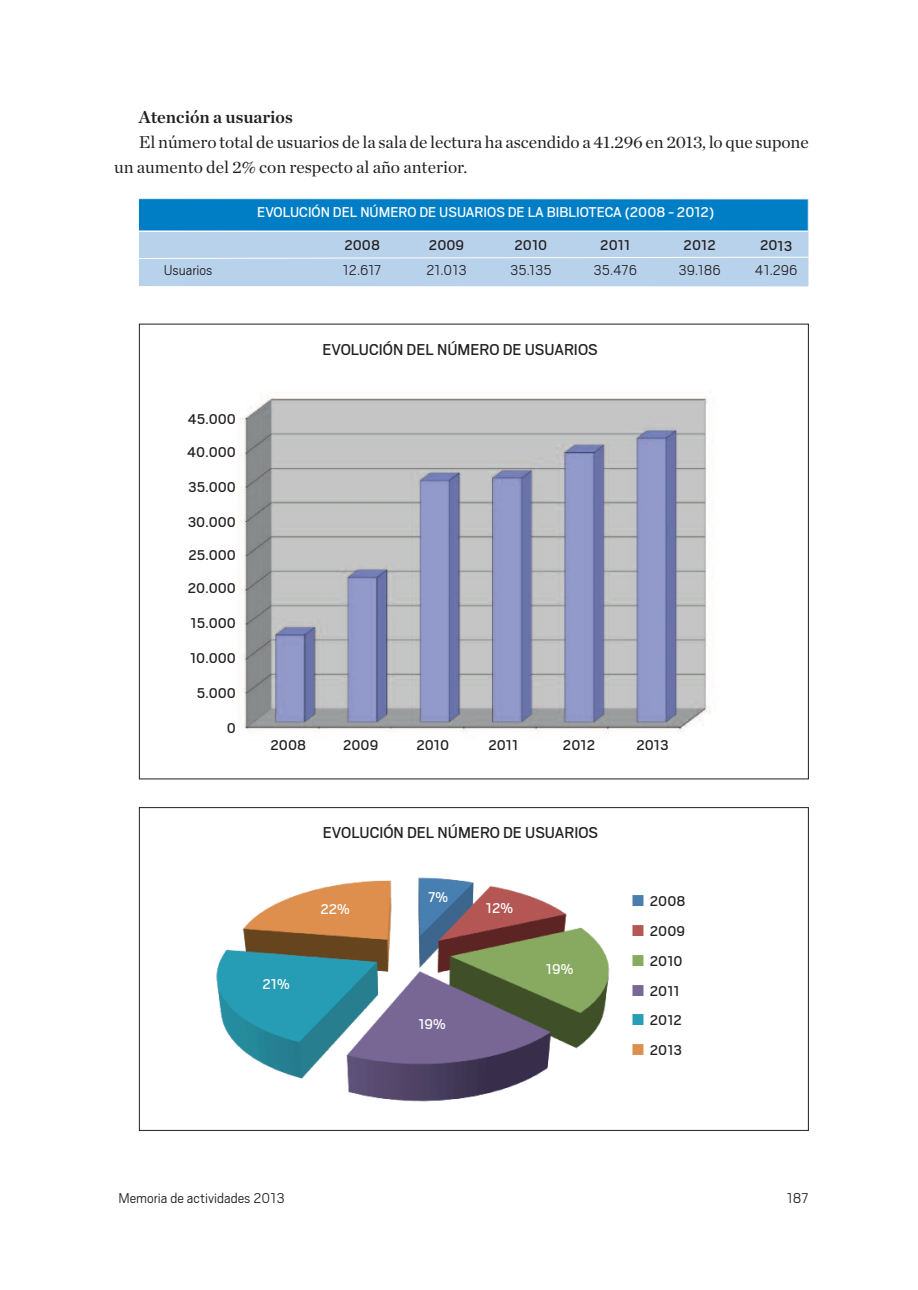
<style>
.page{position:relative;width:918px;height:1290px;background:#fff}
.page>*{position:absolute;margin:0;border:0;box-sizing:border-box;transform-origin:0 0}
.t1{font:17.5px/25.2px "Chronicle Deck";letter-spacing:-.005em;color:#231f20}
.t2{font:17.5px "Scout";color:#231f20}
.t3{font:600 17.5px "Chronicle Deck";color:#231f20}
.t4{font:15.75px/33.2px "Scout";color:#231f20}
.t5{font:300 15.75px "Scout";color:#231f20}
.t6{font:15.75px "Scout";color:#fff}
.s1{color:#487faf}
.s2{color:#b45854}
.s3{color:#89ab61}
.s4{color:#776896}
.s5{color:#279eb6}
.s6{color:#dd8f4d}
</style>
<div class="page">
<div style="left:139px;top:198px;width:669px;height:88px;background:#b9d2ec"></div>
<svg style="left:139px;top:256px;width:670px;height:3px"></svg>
<div style="left:139px;top:199px;width:668px;height:32px;background:#007ec5"></div>
<hr style="left:138px;top:231px;width:670px;height:1px;background:#fff">
<img style="left:240px;top:397px;width:471px;height:337px">
<img style="left:216px;top:877px;width:394px;height:225px">
<p class="t3" style="left:139px;top:106px;width:155px">Atención a usuarios</p>
<p class="t1" style="left:114px;top:129px;width:696px;text-indent:25px">El número total de usuarios de la sala de lectura ha ascendido a 41.296 en 2013, lo que supone un aumento del 2% con respecto al año anterior.</p>
<p class="t6" style="left:257px;top:207px;width:458px">EVOLUCIÓN DEL NÚMERO DE USUARIOS DE LA BIBLIOTECA (2008 - 2012)</p>
<p class="t4" style="left:344px;top:230px;width:37px">2008</p>
<p class="t4" style="left:429px;top:230px;width:37px">2009</p>
<p class="t4" style="left:514px;top:230px;width:34px">2010</p>
<p class="t4" style="left:600px;top:230px;width:31px">2011</p>
<p class="t4" style="left:683px;top:230px;width:34px">2012</p>
<p class="t4" style="left:760px;top:230px;width:34px">2013</p>
<p class="t5" style="left:164px;top:265px;width:50px">Usuarios</p>
<p class="t5" style="left:343px;top:265px;width:40px">12.617</p>
<p class="t5" style="left:426px;top:265px;width:42px">21.013</p>
<p class="t5" style="left:510px;top:265px;width:43px">35.135</p>
<p class="t5" style="left:593px;top:265px;width:45px">35.476</p>
<p class="t5" style="left:678px;top:265px;width:44px">39.186</p>
<p class="t5" style="left:755px;top:265px;width:44px">41.296</p>
<p class="t4" style="left:187px;top:403px;width:50px">45.000<br>40.000</p>
<p class="t4" style="left:188px;top:472px;width:49px">35.000</p>
<p class="t4" style="left:188px;top:507px;width:50px;text-align:justify">30.000<br>25.000<br>20.000</p>
<p class="t4" style="left:191px;top:608px;width:47px">15.000</p>
<p class="t4" style="left:190px;top:643px;width:47px">10.000</p>
<p class="t4" style="left:197px;top:678px;width:41px">5.000</p>
<p class="t4" style="left:227px;top:713px;width:11px">0</p>
<p class="t2" style="left:322px;top:344px;width:277px">EVOLUCIÓN DEL NÚMERO DE USUARIOS</p>
<p class="t4" style="left:270px;top:730px;width:37px">2008</p>
<p class="t4" style="left:343px;top:730px;width:37px">2009</p>
<p class="t4" style="left:416px;top:730px;width:34px">2010</p>
<p class="t4" style="left:488px;top:730px;width:31px">2011</p>
<p class="t4" style="left:563px;top:730px;width:34px">2012</p>
<p class="t4" style="left:636px;top:730px;width:34px">2013</p>
<p class="t6" style="left:263px;top:979px;width:29px">21%</p>
<p class="t2" style="left:323px;top:827px;width:277px">EVOLUCIÓN DEL NÚMERO DE USUARIOS</p>
<p class="t6" style="left:320px;top:904px;width:31px">22%</p>
<p class="t6" style="left:428px;top:892px;width:22px">7%</p>
<p class="t4" style="left:632px;top:886px;width:55px"><span class="s1">■</span> 2008</p>
<p class="t4" style="left:632px;top:916px;width:55px"><span class="s2">■</span> 2009</p>
<p class="t4" style="left:632px;top:945px;width:52px"><span class="s3">■</span> 2010</p>
<p class="t4" style="left:632px;top:975px;width:49px"><span class="s4">■</span> 2011</p>
<p class="t4" style="left:632px;top:1005px;width:51px"><span class="s5">■</span> 2012</p>
<p class="t4" style="left:632px;top:1035px;width:52px"><span class="s6">■</span> 2013</p>
<p class="t6" style="left:486px;top:903px;width:29px">12%</p>
<p class="t6" style="left:546px;top:963px;width:29px">19%</p>
<p class="t6" style="left:418px;top:1019px;width:29px">19%</p>
<p class="t5" style="left:118px;top:1193px;width:168px">Memoria de actividades 2013</p>
<p class="t5" style="left:787px;top:1193px;width:23px">187</p>
</div>
